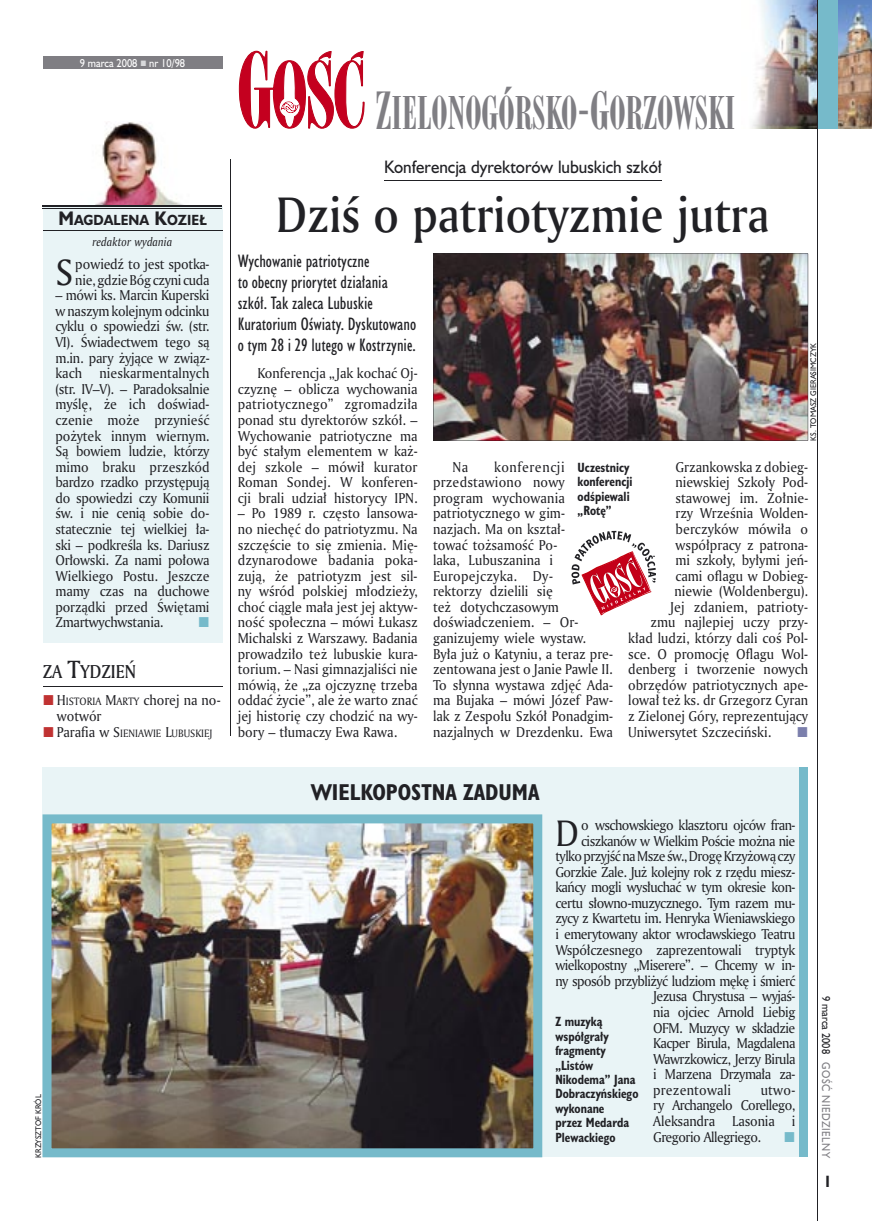
<style>
.page{position:relative;width:872px;height:1221px;background:#fff}
.page>*{position:absolute;margin:0;border:0;box-sizing:border-box;transform-origin:0 0}
.t1{font:48px "Amerigo Md PL";color:#212125;scale:.9 1}
.t2{font:43.5px "Modern 735 PL";color:#7f7e83;scale:.9 1}
.t3{font:35.55px "Amerigo PL";color:#212125;scale:.94 1}
.t4{font:700 21px "Humanst 521 Cn PL";color:#212125}
.t5{font:18px "Amerigo Md PL";color:#212125;scale:.9 1}
.t6{font:16.5px/21px "Humanst 521 Cn PL";color:#212125}
.t7{font:16.5px "Humanst 521 PL";color:#212125;scale:.94 1}
.t8{font:700 15px "Humanst 521 Cn PL";color:#212125;scale:.94 1}
.t9{font:13.8px/15.6px "Amerigo PL";color:#212125;text-align:justify;scale:.94 1}
.t10{font:13.8px "Amerigo PL";letter-spacing:-.04em;color:#212125;scale:.94 1}
.t11{font:13.8px/15.6px "Amerigo PL";letter-spacing:-.02em;color:#212125;scale:.94 1}
.t12{font:13.8px "Amerigo PL";letter-spacing:-.035em;color:#212125;scale:.94 1}
.t13{font:700 13.5px "Humanst 521 PL";letter-spacing:.005em;color:#212125;scale:.9 1}
.t14{font:700 12.3px/14.4px "Humanst 521 Cn PL";color:#212125;scale:.94 1}
.t15{font:italic 11.7px "Amerigo PL";color:#212125;scale:.94 1}
.t16{font:10.5px "Humanst 521 PL";color:#fff;scale:.9 1}
.t17{font:10.5px "Humanst 521 PL";letter-spacing:.05em;color:#7f7e83;scale:.9 1}
.t18{font:10.5px "Humanst 521 PL";color:#212125;scale:.9 1}
.t19{font:10.35px "Amerigo PL";color:#212125;scale:.94 1}
.t20{font:7.5px "Humanst 521 PL";color:#212125;scale:.94 1}
.s1{font-size:18px}
.s2{font-size:24px}
.s3{font-size:10.35px}
.s4{font-size:13.8px}
.s5{font-size:49.5px}
</style>
<div class="page">
<img style="left:837px;top:0;width:35px;height:129px">
<img style="left:751px;top:0;width:66px;height:129px">
<svg style="left:239px;top:51px;width:125px;height:78px"></svg>
<div style="left:817px;top:0;width:20px;height:129px;background:#76baca"></div>
<div style="left:43px;top:56px;width:179px;height:13px;background:#7f7e83"></div>
<hr style="left:817px;top:0;width:1px;height:1220px;background:#212125">
<hr style="left:230px;top:160px;width:1px;height:576px;background:#212125">
<div style="left:43px;top:767px;width:765px;height:389px;background:#e9f4f6"></div>
<div style="left:799px;top:767px;width:9px;height:389px;background:#76baca"></div>
<div style="left:43px;top:207px;width:179px;height:436px;background:#e9f4f6"></div>
<img style="left:433px;top:253px;width:375px;height:187px">
<hr style="left:384px;top:180px;width:278px;height:1px;background:#212125">
<hr style="left:43px;top:686px;width:179px;height:1px;background:#212125">
<img style="left:43px;top:814px;width:499px;height:343px">
<img style="left:81px;top:122px;width:112px;height:84px">
<hr style="left:43px;top:206px;width:179px;height:1px;background:#212125">
<hr style="left:43px;top:208px;width:179px;height:1px;background:#212125">
<hr style="left:43px;top:230px;width:179px;height:1px;background:#212125">
<svg style="left:571px;top:531px;width:85px;height:84px"></svg>
<p class="t16" style="left:80px;top:55px;width:119px">9 marca 2008 nr 10/98</p>
<p class="t13" style="left:58px;top:211px;width:166px"><span class="s1">M</span>AGDALENA <span class="s1">K</span>OZIEŁ</p>
<p class="t15" style="left:93px;top:234px;width:86px">redaktor wydania</p>
<h3 class="t3" style="left:55px;top:248px;width:20px">S</h3>
<p class="t11" style="left:75px;top:256px;width:144px">powiedź to jest spotka&shy;nie, gdzie Bóg czyni cuda</p>
<p class="t9" style="left:55px;top:287px;width:165px">– mówi ks. Marcin Kuperski w naszym kolejnym odcinku cyklu o spowiedzi św. (str.<br>VI). Świadectwem tego są m.in. pary żyjące w związ&shy;kach nieskarmentalnych (str. IV–V). – Paradoksalnie myślę, że ich doświad&shy;czenie może przynieść pożytek innym wiernym.<br>Są bowiem ludzie, którzy mimo braku przeszkód bardzo rzadko przystępują do spowiedzi czy Komunii św. i nie cenią sobie do&shy;statecznie tej wielkiej ła&shy;ski – podkreśla ks. Dariusz Orłowski. Za nami połowa Wielkiego Postu. Jeszcze mamy czas na duchowe porządki przed Świętami Zmartwychwstania.</p>
<h3 class="t5" style="left:43px;top:659px;width:105px">ZA <span class="s2">T</span>YDZIEŃ</h3>
<p class="t9" style="left:57px;top:692px;width:176px">H<span class="s3">ISTORIA</span> M<span class="s3">ARTY</span> chorej na no&shy;wotwór</p>
<p class="t19" style="left:57px;top:725px;width:167px"><span class="s4">Parafia w S</span>IENIAWIE <span class="s4">L</span>UBUSKIEJ</p>
<h2 class="t2" style="left:375px;top:86px;width:402px"><span class="s5">Z</span>IELONOGÓRSKO-<span class="s5">G</span>ORZOWSKI</h2>
<p class="t7" style="left:384px;top:156px;width:297px">Konferencja dyrektorów lubuskich szkół</p>
<h1 class="t1" style="left:276px;top:183px;width:549px">Dziś o patriotyzmie jutra</h1>
<p class="t6" style="left:238px;top:250px;width:180px">Wychowanie patriotyczne<br>to obecny priorytet działania szkół. Tak zaleca Lubuskie<br>Kuratorium Oświaty. Dyskutowano o tym 28 i 29 lutego w Kostrzynie.</p>
<p class="t9" style="left:238px;top:365px;width:193px;text-indent:20px">Konferencja „Jak kochać Oj&shy;czyznę – oblicza wychowania patriotycznego” zgromadziła ponad stu dyrektorów szkół. – Wychowanie patriotyczne ma być stałym elementem w każ&shy;dej szkole – mówił kurator Roman Sondej. W konferen&shy;cji brali udział historycy IPN.</p>
<p class="t9" style="left:238px;top:505px;width:193px">– Po 1989 r. często lansowa&shy;no niechęć do patriotyzmu. Na szczęście to się zmienia. Mię&shy;dzynarodowe badania poka&shy;zują, że patriotyzm jest sil&shy;ny wśród polskiej młodzieży, choć ciągle mała jest jej aktyw&shy;ność społeczna – mówi Łukasz Michalski z Warszawy. Badania prowadziło też lubuskie kura&shy;torium. – Nasi gimnazjaliści nie mówią, że „za ojczyznę trzeba oddać życie”, ale że warto znać jej historię czy chodzić na wy&shy;bory – tłumaczy Ewa Rawa.</p>
<p class="t20" style="left:808px;top:440px;width:105px;rotate:-90deg">KS. TOMASZ GIERASIMCZYK</p>
<p class="t9" style="left:433px;top:458px;width:193px;text-align:left;text-indent:61px">konferencji przedstawiono nowy program wychowania patriotycznego w gim&shy;nazjach. Ma on kształ-<br>tować tożsamość Po-<br>laka, Lubuszanina i<br>Europejczyka. Dy-<br>rektorzy dzielili się<br>też dotychczasowym doświadczeniem. – Or&shy;ganizujemy wiele wystaw.<br>Była już o Katyniu, a teraz pre&shy;zentowana jest o Janie Pawle II.<br>To słynna wystawa zdjęć Ada&shy;ma Bujaka – mówi Józef Paw&shy;lak z Zespołu Szkół Ponadgim&shy;nazjalnych w Drezdenku. Ewa</p>
<p class="t9" style="left:675px;top:458px;width:143px">Grzankowska z dobieg-</p>
<p class="t9" style="left:452px;top:458px;width:18px">Na</p>
<p class="t14" style="left:577px;top:459px;width:60px">Uczestnicy konferencji odśpiewali „Rotę”</p>
<p class="t9" style="left:675px;top:474px;width:143px">niewskiej Szkoły Pod-</p>
<p class="t9" style="left:675px;top:489px;width:143px">stawowej im. Żołnie-</p>
<p class="t9" style="left:675px;top:505px;width:143px">rzy Września Wolden-</p>
<p class="t9" style="left:675px;top:521px;width:143px">berczyków mówiła o</p>
<p class="t9" style="left:675px;top:536px;width:143px">współpracy z patrona-</p>
<p class="t9" style="left:675px;top:552px;width:143px">mi szkoły, byłymi jeń-</p>
<p class="t9" style="left:675px;top:567px;width:143px">cami oflagu w Dobieg-</p>
<p class="t9" style="left:674px;top:583px;width:144px">niewie (Woldenbergu).</p>
<p class="t9" style="left:670px;top:598px;width:148px">Jej zdaniem, patrioty-</p>
<p class="t9" style="left:650px;top:614px;width:169px">zmu najlepiej uczy przy-</p>
<p class="t9" style="left:628px;top:630px;width:193px">kład ludzi, którzy dali coś Pol-</p>
<p class="t9" style="left:628px;top:645px;width:193px">sce. O promocję Oflagu Wol-</p>
<p class="t9" style="left:628px;top:661px;width:193px">denberg i tworzenie nowych</p>
<p class="t9" style="left:628px;top:676px;width:193px">obrzędów patriotycznych ape-</p>
<p class="t9" style="left:628px;top:692px;width:193px">lował też ks. dr Grzegorz Cyran</p>
<p class="t9" style="left:628px;top:707px;width:193px">z Zielonej Góry, reprezentujący</p>
<p class="t9" style="left:628px;top:723px;width:154px">Uniwersytet Szczeciński.</p>
<p class="t20" style="left:33px;top:1157px;width:69px;rotate:-90deg">KRZYSZTOF KRÓL</p>
<h3 class="t4" style="left:311px;top:778px;width:230px">WIELKOPOSTNA ZADUMA</h3>
<h3 class="t3" style="left:555px;top:809px;width:27px">D</h3>
<p class="t10" style="left:581px;top:815px;width:229px">o wschowskiego klasztoru ojców fran-</p>
<p class="t10" style="left:581px;top:831px;width:229px">ciszkanów w Wielkim Poście można nie</p>
<p class="t10" style="left:555px;top:847px;width:257px">tylko przyjść na Msze św., Drogę Krzyżową czy</p>
<p class="t10" style="left:555px;top:862px;width:257px">Gorzkie Żale. Już kolejny rok z rzędu miesz-</p>
<p class="t10" style="left:555px;top:878px;width:257px">kańcy mogli wysłuchać w tym okresie kon-</p>
<p class="t10" style="left:555px;top:893px;width:257px">certu słowno-muzycznego. Tym razem mu-</p>
<p class="t10" style="left:555px;top:909px;width:257px">zycy z Kwartetu im. Henryka Wieniawskiego</p>
<p class="t10" style="left:555px;top:924px;width:257px">i emerytowany aktor wrocławskiego Teatru</p>
<p class="t11" style="left:555px;top:941px;width:257px">Współczesnego zaprezentowali tryptyk</p>
<p class="t10" style="left:555px;top:955px;width:257px">wielkopostny „Miserere”. – Chcemy w in-</p>
<p class="t10" style="left:555px;top:971px;width:257px">ny sposób przybliżyć ludziom mękę i śmierć</p>
<p class="t10" style="left:653px;top:987px;width:153px">Jezusa Chrystusa – wyjaś-</p>
<p class="t12" style="left:653px;top:1002px;width:153px">nia ojciec Arnold Liebig</p>
<p class="t10" style="left:653px;top:1018px;width:153px">OFM. Muzycy w składzie</p>
<p class="t10" style="left:653px;top:1033px;width:153px">Kacper Birula, Magdalena</p>
<p class="t10" style="left:653px;top:1049px;width:153px">Wawrzkowicz, Jerzy Birula</p>
<p class="t12" style="left:653px;top:1064px;width:153px">i Marzena Drzymała za-</p>
<p class="t9" style="left:653px;top:1081px;width:84px">prezentowali</p>
<p class="t14" style="left:555px;top:1014px;width:90px">Z muzyką współgrały fragmenty „Listów<br>Nikodema” Jana<br>Dobraczyńskiego wykonane<br>przez Medarda<br>Plewackiego</p>
<p class="t9" style="left:653px;top:1081px;width:153px;text-indent:107px">utwo&shy;ry Archangelo Corellego, Aleksandra Lasonia i Gregorio Allegriego.</p>
<p class="t18" style="left:833px;top:995px;width:66px;rotate:90deg">9 marca 2008</p>
<p class="t17" style="left:833px;top:1062px;width:108px;rotate:90deg">GOŚĆ NIEDZIELNY</p>
<p class="t8" style="left:825px;top:1171px;width:6px">I</p>
</div>
